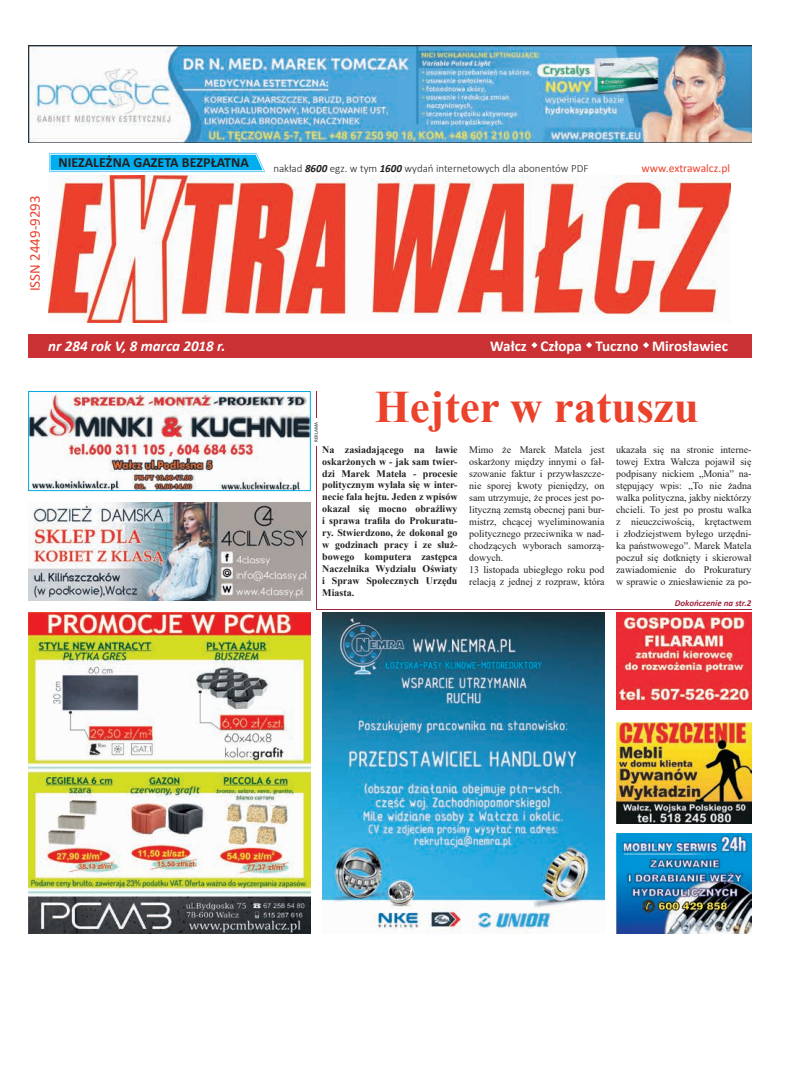
<style>
.page{position:relative;width:794px;height:1092px;background:#fff}
.page>*{position:absolute;margin:0;border:0;box-sizing:border-box;transform-origin:0 0}
.t1{font:700 45px "Times New Roman";color:#eb422b}
.t2{font:700 15px "Calibri";color:#fff}
.t3{font:italic 700 15px "Calibri";color:#fff}
.t4{font:15px "Calibri";color:#eb422e}
.t5{font:700 14px "Calibri";color:#231f20}
.t6{font:11.6px "Calibri";color:#eb422e}
.t7{font:300 11px "Calibri";color:#231f20}
.t8{font:10px/12px "Times New Roman";color:#231f20}
.t9{font:700 10px/12px "Times New Roman";color:#231f20;text-align:justify}
.t10{font:italic 700 9px "Calibri";color:#a02540}
.t11{font:5px "Calibri";color:#231f20}
.s1{font-weight:700;font-style:italic}
</style>
<div class="page">
<img style="left:616px;top:722px;width:135px;height:101px">
<img style="left:616px;top:833px;width:135px;height:100px">
<div style="left:28px;top:334px;width:723px;height:24px;background:#c93134"></div>
<img style="left:30px;top:393px;width:278px;height:96px">
<div style="left:28px;top:391px;width:282px;height:100px;border:1px solid #00aae3"></div>
<img style="left:49px;top:175px;width:682px;height:148px">
<svg style="left:49px;top:152px;width:216px;height:21px;background:#3ac0f2"></svg>
<svg style="left:531px;top:342px;width:6px;height:6px"></svg>
<svg style="left:586px;top:342px;width:6px;height:6px"></svg>
<svg style="left:643px;top:342px;width:6px;height:6px"></svg>
<img style="left:28px;top:45px;width:723px;height:98px">
<img style="left:322px;top:612px;width:282px;height:321px">
<hr style="left:316px;top:609px;width:435px;height:1px;background:#a02540">
<hr style="left:316px;top:391px;width:1px;height:218px;background:#a02540">
<img style="left:28px;top:502px;width:282px;height:98px">
<hr style="left:314px;top:418px;width:4px;height:28px;background:#fff">
<img style="left:616px;top:612px;width:135px;height:97px">
<img style="left:28px;top:612px;width:282px;height:321px">
<h2 class="t4" style="left:24px;top:291px;width:98px;rotate:-90deg">ISSN 2449-9293</h2>
<h3 class="t5" style="left:58px;top:152px;width:192px">NIEZALEŻNA GAZETA BEZPŁATNA</h3>
<h2 class="t3" style="left:48px;top:335px;width:179px">nr 284 rok V, 8 marca 2018 r.</h2>
<p class="t7" style="left:273px;top:161px;width:316px">nakład <span class="s1">8600</span> egz. w tym <span class="s1">1600</span> wydań internetowych dla abonentów PDF</p>
<p class="t6" style="left:641px;top:160px;width:90px">www.extrawalcz.pl</p>
<h2 class="t2" style="left:490px;top:335px;width:239px">Wałcz Człopa Tuczno Mirosławiec</h2>
<h1 class="t1" style="left:375px;top:374px;width:326px">Hejter w ratuszu</h1>
<p class="t9" style="left:322px;top:443px;width:137px">Na zasiadającego na ławie oskarżonych w - jak sam twier&shy;dzi Marek Matela - procesie politycznym wylała się w inter&shy;necie fala hejtu. Jeden z wpisów okazał się mocno obraźliwy i sprawa trafiła do Prokuratu&shy;ry. Stwierdzono, że dokonał go w godzinach pracy i ze służ&shy;bowego komputera zastępca Naczelnika Wydziału Oświaty i Spraw Społecznych Urzędu Miasta.</p>
<p class="t8" style="left:469px;top:443px;width:137px">Mimo że Marek Matela jest oskarżony między innymi o fał&shy;szowanie faktur i przywłaszcze&shy;nie sporej kwoty pieniędzy, on sam utrzymuje, że proces jest po&shy;lityczną zemstą obecnej pani bur&shy;mistrz, chcącej wyeliminowania politycznego przeciwnika w nad&shy;chodzących wyborach samorzą&shy;dowych.<br>13 listopada ubiegłego roku pod relacją z jednej z rozpraw, która</p>
<p class="t8" style="left:616px;top:443px;width:137px;text-align:justify">ukazała się na stronie interne&shy;towej Extra Wałcza pojawił się podpisany nickiem „Monia” na&shy;stępujący wpis: „To nie żadna walka polityczna, jakby niektórzy chcieli. To jest po prostu walka z nieuczciwością, krętactwem i złodziejstwem byłego urzędni&shy;ka państwowego”. Marek Matela poczuł się dotknięty i skierował zawiadomienie do Prokuratury w sprawie o zniesławienie za po-</p>
<p class="t11" style="left:313px;top:442px;width:21px;rotate:-90deg">REKLAMA</p>
<p class="t10" style="left:675px;top:596px;width:78px">Dokończenie na str.2</p>
</div>
